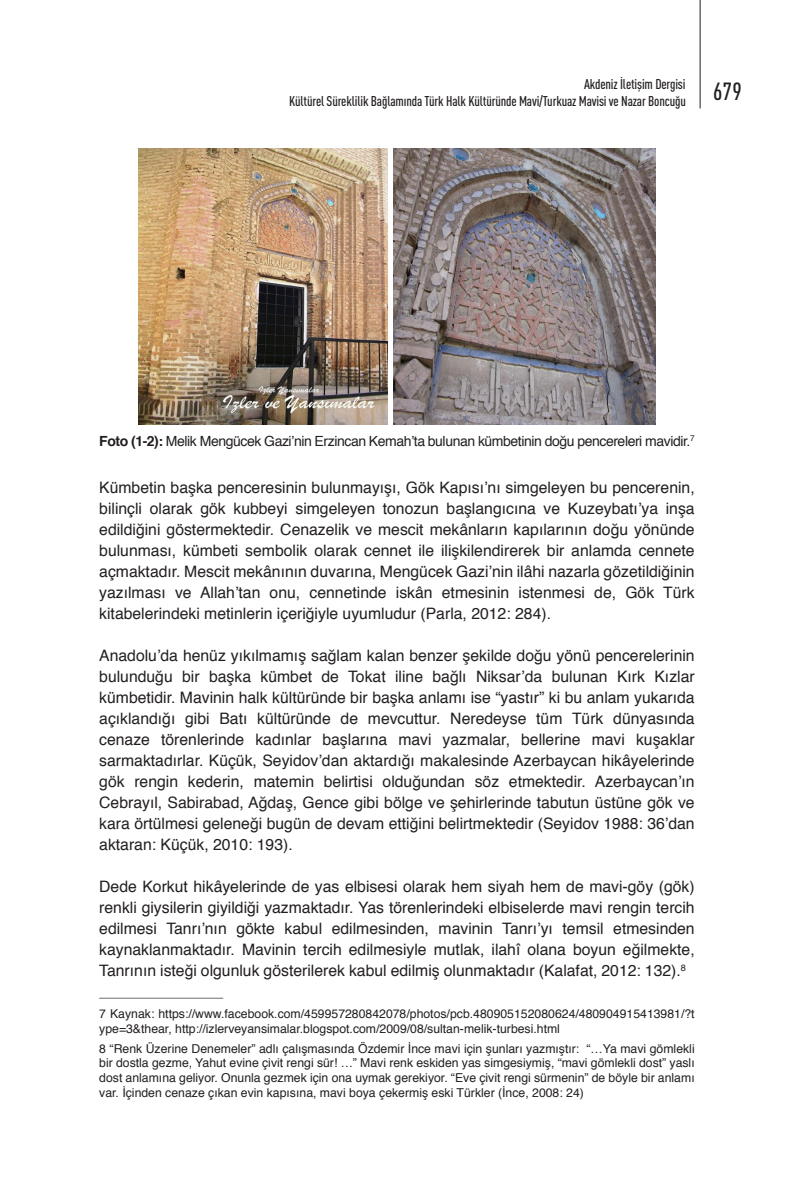
<style>
.page{position:relative;width:794px;height:1196px;background:#fff}
.page>*{position:absolute;margin:0;border:0;box-sizing:border-box;transform-origin:0 0}
.t1{font:15.75px/21px "Helvetica";color:#231f20;text-align:justify}
.t2{font:500 condensed 14px/17px "DIN Pro";letter-spacing:-.01em;color:#231f20}
.t3{font:14px "Helvetica";letter-spacing:-.03em;color:#231f20}
.Dipnot_Metni{font:12.25px/14.7px "Helvetica";color:#231f20}
.s1{font-size:24.5px}
.s2{font-weight:700}
.s3{color:#fff}
</style>
<div class="page">
<hr style="left:699px;top:0;width:1px;height:108px;background:#231f20">
<img style="left:138px;top:149px;width:249px;height:276px">
<img style="left:393px;top:149px;width:262px;height:276px">
<hr style="left:99px;top:997px;width:124px;height:1px;background:#6c6d70">
<p class="t2" style="left:289px;top:74px;width:454px;text-indent:295px">Akdeniz İletişim Dergisi <span class="s1">679<br></span>Kültürel Süreklilik Bağlamında Türk Halk Kültüründe Mavi/Turkuaz Mavisi ve Nazar Boncuğu</p>
<p class="t3" style="left:99px;top:430px;width:597px"><span class="s2">Foto (1-2):</span> Melik Mengücek Gazi’nin Erzincan Kemah’ta bulunan kümbetinin doğu pencereleri mavidir.<sup>7</sup></p>
<p class="t1" style="left:99px;top:477px;width:597px">Kümbetin başka penceresinin bulunmayışı, Gök Kapısı’nı simgeleyen bu pencerenin, bilinçli olarak gök kubbeyi simgeleyen tonozun başlangıcına ve Kuzeybatı’ya inşa edildiğini göstermektedir. Cenazelik ve mescit mekânların kapılarının doğu yönünde bulunması, kümbeti sembolik olarak cennet ile ilişkilendirerek bir anlamda cennete açmaktadır. Mescit mekânının duvarına, Mengücek Gazi’nin ilâhi nazarla gözetildiğinin yazılması ve Allah’tan onu, cennetinde iskân etmesinin istenmesi de, Gök Türk kitabelerindeki metinlerin içeriğiyle uyumludur (Parla, 2012: 284).</p>
<p class="t1" style="left:99px;top:645px;width:597px">Anadolu’da henüz yıkılmamış sağlam kalan benzer şekilde doğu yönü pencerelerinin bulunduğu bir başka kümbet de Tokat iline bağlı Niksar’da bulunan Kırk Kızlar kümbetidir. Mavinin halk kültüründe bir başka anlamı ise “yastır” ki bu anlam yukarıda açıklandığı gibi Batı kültüründe de mevcuttur. Neredeyse tüm Türk dünyasında cenaze törenlerinde kadınlar başlarına mavi yazmalar, bellerine mavi kuşaklar sarmaktadırlar. Küçük, Seyidov’dan aktardığı makalesinde Azerbaycan hikâyelerinde gök rengin kederin, matemin belirtisi olduğundan söz etmektedir. Azerbaycan’ın Cebrayıl, Sabirabad, Ağdaş, Gence gibi bölge ve şehirlerinde tabutun üstüne gök ve kara örtülmesi geleneği bugün de devam ettiğini belirtmektedir (Seyidov 1988: 36’dan aktaran: Küçük, 2010: 193).</p>
<p class="t1" style="left:99px;top:876px;width:597px">Dede Korkut hikâyelerinde de yas elbisesi olarak hem siyah hem de mavi-göy (gök) renkli giysilerin giyildiği yazmaktadır. Yas törenlerindeki elbiselerde mavi rengin tercih edilmesi Tanrı’nın gökte kabul edilmesinden, mavinin Tanrı’yı temsil etmesinden kaynaklanmaktadır. Mavinin tercih edilmesiyle mutlak, ilahî olana boyun eğilmekte, Tanrının isteği olgunluk gösterilerek kabul edilmiş olunmaktadır (Kalafat, 2012: 132).<sup>8</sup><span class="s3">7</span></p>
<p class="Dipnot_Metni" style="left:99px;top:1006px;width:597px">7 Kaynak: https://www.facebook.com/459957280842078/photos/pcb.480905152080624/480904915413981/?t ype=3&amp;thear, http://izlerveyansimalar.blogspot.com/2009/08/sultan-melik-turbesi.html</p>
<p class="Dipnot_Metni" style="left:99px;top:1041px;width:597px;text-align:justify">8 “Renk Üzerine Denemeler” adlı çalışmasında Özdemir İnce mavi için şunları yazmıştır: “…Ya mavi gömlekli bir dostla gezme, Yahut evine çivit rengi sür! …” Mavi renk eskiden yas simgesiymiş, “mavi gömlekli dost” yaslı dost anlamına geliyor. Onunla gezmek için ona uymak gerekiyor. “Eve çivit rengi sürmenin” de böyle bir anlamı var. İçinden cenaze çıkan evin kapısına, mavi boya çekermiş eski Türkler (İnce, 2008: 24)</p>
</div>
